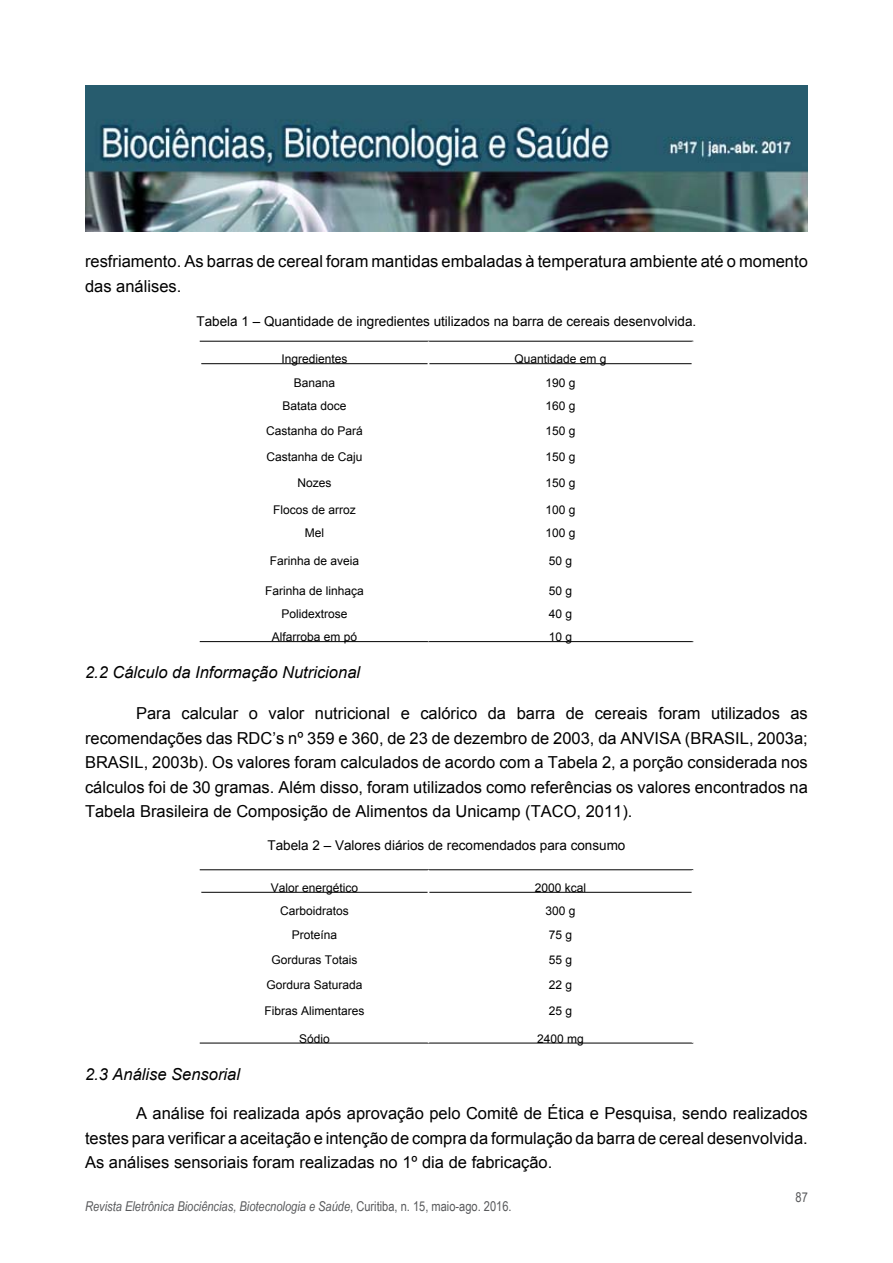
<style>
.page{position:relative;width:893px;height:1263px;background:#fff}
.page>*{position:absolute;margin:0;border:0;box-sizing:border-box;transform-origin:0 0}
.t1{font:16.5px/24.5px "Arial";color:#000;text-align:justify}
.t2{font:italic 16.5px "Arial";color:#000}
.t3{font:13.5px "Arial";color:#000}
.t4{font:italic 13.5px "Arial Narrow";color:#58595b}
.t5{font:13.5px "Arial Narrow";color:#58595b}
.t6{font:12px "Arial";color:#000}
.s1{font-style:normal}
</style>
<div class="page">
<img style="left:85px;top:85px;width:723px;height:146px">
<hr style="left:200px;top:341px;width:228px;height:1px;background:#000">
<hr style="left:428px;top:341px;width:265px;height:1px;background:#000">
<hr style="left:201px;top:363px;width:227px;height:1px;background:#000">
<hr style="left:429px;top:363px;width:263px;height:1px;background:#000">
<hr style="left:200px;top:641px;width:228px;height:1px;background:#000">
<hr style="left:428px;top:641px;width:265px;height:1px;background:#000">
<hr style="left:200px;top:869px;width:228px;height:1px;background:#000">
<hr style="left:428px;top:869px;width:265px;height:1px;background:#000">
<hr style="left:201px;top:892px;width:227px;height:1px;background:#000">
<hr style="left:429px;top:892px;width:263px;height:1px;background:#000">
<hr style="left:200px;top:1043px;width:228px;height:1px;background:#000">
<hr style="left:428px;top:1043px;width:265px;height:1px;background:#000">
<p class="t1" style="left:85px;top:249px;width:724px">resfriamento. As barras de cereal foram mantidas embaladas à temperatura ambiente até o momento das análises.</p>
<p class="t3" style="left:197px;top:312px;width:501px">Tabela 1 – Quantidade de ingredientes utilizados na barra de cereais desenvolvida.</p>
<p class="t6" style="left:281px;top:351px;width:68px">Ingredientes</p>
<p class="t6" style="left:514px;top:351px;width:94px">Quantidade em g</p>
<p class="t6" style="left:294px;top:374px;width:43px">Banana</p>
<p class="t6" style="left:545px;top:374px;width:32px">190 g</p>
<p class="t6" style="left:282px;top:398px;width:66px">Batata doce</p>
<p class="t6" style="left:545px;top:398px;width:32px">160 g</p>
<p class="t6" style="left:266px;top:423px;width:98px">Castanha do Pará</p>
<p class="t6" style="left:545px;top:423px;width:32px">150 g</p>
<p class="t6" style="left:266px;top:449px;width:98px">Castanha de Caju</p>
<p class="t6" style="left:545px;top:449px;width:32px">150 g</p>
<p class="t6" style="left:297px;top:475px;width:36px">Nozes</p>
<p class="t6" style="left:545px;top:475px;width:32px">150 g</p>
<p class="t6" style="left:273px;top:502px;width:84px">Flocos de arroz</p>
<p class="t6" style="left:545px;top:502px;width:32px">100 g</p>
<p class="t6" style="left:305px;top:525px;width:21px">Mel</p>
<p class="t6" style="left:545px;top:525px;width:32px">100 g</p>
<p class="t6" style="left:270px;top:553px;width:91px">Farinha de aveia</p>
<p class="t6" style="left:549px;top:553px;width:25px">50 g</p>
<p class="t6" style="left:265px;top:583px;width:100px">Farinha de linhaça</p>
<p class="t6" style="left:549px;top:583px;width:25px">50 g</p>
<p class="t6" style="left:281px;top:606px;width:68px">Polidextrose</p>
<p class="t6" style="left:549px;top:606px;width:25px">40 g</p>
<p class="t6" style="left:272px;top:629px;width:87px">Alfarroba em pó</p>
<p class="t6" style="left:549px;top:629px;width:25px">10 g</p>
<p class="t2" style="left:85px;top:662px;width:277px">2.2 Cálculo da Informação Nutricional</p>
<p class="t1" style="left:85px;top:701px;width:724px;text-indent:51px">Para calcular o valor nutricional e calórico da barra de cereais foram utilizados as recomendações das RDC’s nº 359 e 360, de 23 de dezembro de 2003, da ANVISA (BRASIL, 2003a; BRASIL, 2003b). Os valores foram calculados de acordo com a Tabela 2, a porção considerada nos cálculos foi de 30 gramas. Além disso, foram utilizados como referências os valores encontrados na Tabela Brasileira de Composição de Alimentos da Unicamp (TACO, 2011).</p>
<p class="t3" style="left:267px;top:836px;width:359px">Tabela 2 – Valores diários de recomendados para consumo</p>
<p class="t6" style="left:271px;top:880px;width:89px">Valor energético</p>
<p class="t6" style="left:535px;top:880px;width:53px">2000 kcal</p>
<p class="t6" style="left:280px;top:903px;width:70px">Carboidratos</p>
<p class="t6" style="left:545px;top:903px;width:32px">300 g</p>
<p class="t6" style="left:292px;top:927px;width:47px">Proteína</p>
<p class="t6" style="left:549px;top:927px;width:25px">75 g</p>
<p class="t6" style="left:271px;top:951px;width:88px">Gorduras Totais</p>
<p class="t6" style="left:549px;top:951px;width:25px">55 g</p>
<p class="t6" style="left:266px;top:977px;width:98px">Gordura Saturada</p>
<p class="t6" style="left:549px;top:977px;width:25px">22 g</p>
<p class="t6" style="left:264px;top:1003px;width:102px">Fibras Alimentares</p>
<p class="t6" style="left:549px;top:1003px;width:25px">25 g</p>
<p class="t6" style="left:299px;top:1030px;width:32px">Sódio</p>
<p class="t6" style="left:537px;top:1030px;width:48px">2400 mg</p>
<p class="t2" style="left:85px;top:1063px;width:156px">2.3 Análise Sensorial</p>
<p class="t1" style="left:85px;top:1101px;width:724px;text-indent:51px">A análise foi realizada após aprovação pelo Comitê de Ética e Pesquisa, sendo realizados testes para verificar a aceitação e intenção de compra da formulação da barra de cereal desenvolvida.<br>As análises sensoriais foram realizadas no 1º dia de fabricação.</p>
<p class="t4" style="left:85px;top:1197px;width:428px">Revista Eletrônica Biociências, Biotecnologia e Saúde<span class="s1">, Curitiba, n. 15, maio-ago. 2016.</span></p>
<p class="t5" style="left:796px;top:1187px;width:14px">87</p>
</div>
